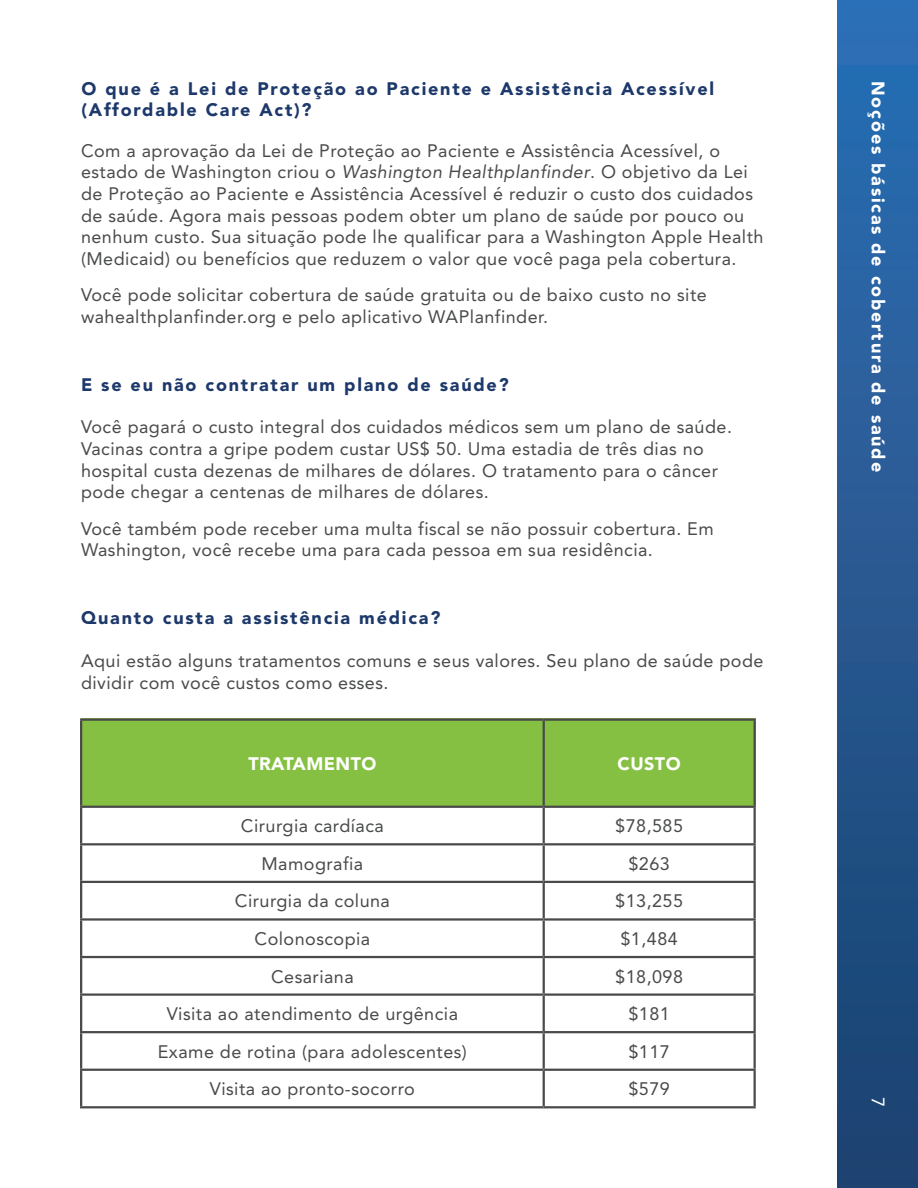
<style>
.page{position:relative;width:918px;height:1188px;background:#fff}
.page>*{position:absolute;margin:0;border:0;box-sizing:border-box;transform-origin:0 0}
.t1{font:18px/21.6px "Avenir LT Std";letter-spacing:.025em;color:#494a4a}
.t2{font:900 18px/21.6px "Avenir LT Std";letter-spacing:.1em;color:#1d386a}
.t3{font:900 18px "Avenir LT Std";letter-spacing:.1em;color:#fff}
.t4{font:900 18px "Avenir LT Std";letter-spacing:.025em;color:#fff}
.t5{font:18px "Avenir LT Std";color:#fff}
.s1{font-style:italic}
</style>
<div class="page">
<div style="left:837px;top:0;width:81px;height:1188px;background:linear-gradient(to bottom,#2d6fb5,#1c416e)"></div>
<div style="left:81px;top:719px;width:674px;height:88px;background:#86c043"></div>
<hr style="left:80px;top:719px;width:464px;height:2px;background:#4a4a4b">
<hr style="left:80px;top:721px;width:2px;height:85px;background:#4a4a4b">
<hr style="left:544px;top:719px;width:212px;height:2px;background:#4a4a4b">
<hr style="left:543px;top:721px;width:2px;height:85px;background:#4a4a4b">
<hr style="left:754px;top:721px;width:2px;height:85px;background:#4a4a4b">
<hr style="left:80px;top:806px;width:464px;height:2px;background:#4a4a4b">
<hr style="left:80px;top:808px;width:2px;height:35px;background:#4a4a4b">
<hr style="left:544px;top:806px;width:212px;height:2px;background:#4a4a4b">
<hr style="left:543px;top:808px;width:2px;height:35px;background:#4a4a4b">
<hr style="left:754px;top:808px;width:2px;height:35px;background:#4a4a4b">
<hr style="left:80px;top:843px;width:464px;height:2px;background:#4a4a4b">
<hr style="left:80px;top:845px;width:2px;height:36px;background:#4a4a4b">
<hr style="left:544px;top:843px;width:212px;height:2px;background:#4a4a4b">
<hr style="left:543px;top:845px;width:2px;height:36px;background:#4a4a4b">
<hr style="left:754px;top:845px;width:2px;height:36px;background:#4a4a4b">
<hr style="left:80px;top:881px;width:464px;height:2px;background:#4a4a4b">
<hr style="left:80px;top:883px;width:2px;height:35px;background:#4a4a4b">
<hr style="left:544px;top:881px;width:212px;height:2px;background:#4a4a4b">
<hr style="left:543px;top:883px;width:2px;height:35px;background:#4a4a4b">
<hr style="left:754px;top:883px;width:2px;height:35px;background:#4a4a4b">
<hr style="left:80px;top:918px;width:464px;height:3px;background:#4a4a4b">
<hr style="left:80px;top:921px;width:2px;height:35px;background:#4a4a4b">
<hr style="left:544px;top:918px;width:212px;height:3px;background:#4a4a4b">
<hr style="left:543px;top:921px;width:2px;height:35px;background:#4a4a4b">
<hr style="left:754px;top:921px;width:2px;height:35px;background:#4a4a4b">
<hr style="left:80px;top:956px;width:464px;height:2px;background:#4a4a4b">
<hr style="left:80px;top:958px;width:2px;height:35px;background:#4a4a4b">
<hr style="left:544px;top:956px;width:212px;height:2px;background:#4a4a4b">
<hr style="left:543px;top:958px;width:2px;height:35px;background:#4a4a4b">
<hr style="left:754px;top:958px;width:2px;height:35px;background:#4a4a4b">
<hr style="left:80px;top:993px;width:464px;height:3px;background:#4a4a4b">
<hr style="left:80px;top:996px;width:2px;height:35px;background:#4a4a4b">
<hr style="left:544px;top:993px;width:212px;height:3px;background:#4a4a4b">
<hr style="left:543px;top:996px;width:2px;height:35px;background:#4a4a4b">
<hr style="left:754px;top:996px;width:2px;height:35px;background:#4a4a4b">
<hr style="left:80px;top:1031px;width:464px;height:2px;background:#4a4a4b">
<hr style="left:80px;top:1033px;width:2px;height:36px;background:#4a4a4b">
<hr style="left:544px;top:1031px;width:212px;height:2px;background:#4a4a4b">
<hr style="left:543px;top:1033px;width:2px;height:36px;background:#4a4a4b">
<hr style="left:754px;top:1033px;width:2px;height:36px;background:#4a4a4b">
<hr style="left:80px;top:1069px;width:464px;height:2px;background:#4a4a4b">
<hr style="left:80px;top:1071px;width:2px;height:35px;background:#4a4a4b">
<hr style="left:544px;top:1069px;width:212px;height:2px;background:#4a4a4b">
<hr style="left:543px;top:1071px;width:2px;height:35px;background:#4a4a4b">
<hr style="left:754px;top:1071px;width:2px;height:35px;background:#4a4a4b">
<hr style="left:80px;top:1106px;width:464px;height:2px;background:#4a4a4b">
<hr style="left:544px;top:1106px;width:212px;height:2px;background:#4a4a4b">
<p class="t2" style="left:82px;top:77px;width:634px">O que é a Lei de Proteção ao Paciente e Assistência Acessível (Affordable Care Act)?</p>
<p class="t1" style="left:81px;top:140px;width:684px">Com a aprovação da Lei de Proteção ao Paciente e Assistência Acessível, o estado de Washington criou o <span class="s1">Washington Healthplanfinder</span>. O objetivo da Lei de Proteção ao Paciente e Assistência Acessível é reduzir o custo dos cuidados de saúde. Agora mais pessoas podem obter um plano de saúde por pouco ou nenhum custo. Sua situação pode lhe qualificar para a Washington Apple Health (Medicaid) ou benefícios que reduzem o valor que você paga pela cobertura.</p>
<p class="t1" style="left:81px;top:285px;width:627px">Você pode solicitar cobertura de saúde gratuita ou de baixo custo no site wahealthplanfinder.org e pelo aplicativo WAPlanfinder.</p>
<p class="t2" style="left:81px;top:373px;width:429px">E se eu não contratar um plano de saúde?</p>
<p class="t1" style="left:81px;top:417px;width:652px">Você pagará o custo integral dos cuidados médicos sem um plano de saúde.<br>Vacinas contra a gripe podem custar US$ 50. Uma estadia de três dias no hospital custa dezenas de milhares de dólares. O tratamento para o câncer pode chegar a centenas de milhares de dólares.</p>
<p class="t1" style="left:81px;top:518px;width:634px">Você também pode receber uma multa fiscal se não possuir cobertura. Em<br>Washington, você recebe uma para cada pessoa em sua residência.</p>
<p class="t2" style="left:81px;top:607px;width:361px">Quanto custa a assistência médica?</p>
<p class="t1" style="left:81px;top:650px;width:684px">Aqui estão alguns tratamentos comuns e seus valores. Seu plano de saúde pode dividir com você custos como esses.</p>
<p class="t4" style="left:248px;top:753px;width:130px">TRATAMENTO</p>
<p class="t3" style="left:618px;top:753px;width:65px">CUSTO</p>
<p class="t1" style="left:241px;top:815px;width:144px">Cirurgia cardíaca</p>
<p class="t1" style="left:615px;top:815px;width:69px">$78,585</p>
<p class="t1" style="left:262px;top:853px;width:103px">Mamografia</p>
<p class="t1" style="left:628px;top:853px;width:43px">$263</p>
<p class="t1" style="left:235px;top:891px;width:157px">Cirurgia da coluna</p>
<p class="t1" style="left:615px;top:891px;width:69px">$13,255</p>
<p class="t1" style="left:255px;top:928px;width:117px">Colonoscopia</p>
<p class="t1" style="left:621px;top:928px;width:59px">$1,484</p>
<p class="t1" style="left:271px;top:966px;width:84px">Cesariana</p>
<p class="t1" style="left:615px;top:966px;width:69px">$18,098</p>
<p class="t1" style="left:167px;top:1003px;width:293px">Visita ao atendimento de urgência</p>
<p class="t1" style="left:628px;top:1003px;width:43px">$181</p>
<p class="t1" style="left:158px;top:1041px;width:311px">Exame de rotina (para adolescentes)</p>
<p class="t1" style="left:628px;top:1041px;width:43px">$117</p>
<p class="t1" style="left:210px;top:1078px;width:206px">Visita ao pronto-socorro</p>
<p class="t1" style="left:628px;top:1078px;width:43px">$579</p>
<p class="t3" style="left:889px;top:81px;width:392px;rotate:90deg">Noções básicas de cobertura de saúde</p>
<p class="t5" style="left:889px;top:1097px;width:12px;rotate:90deg">7</p>
</div>
